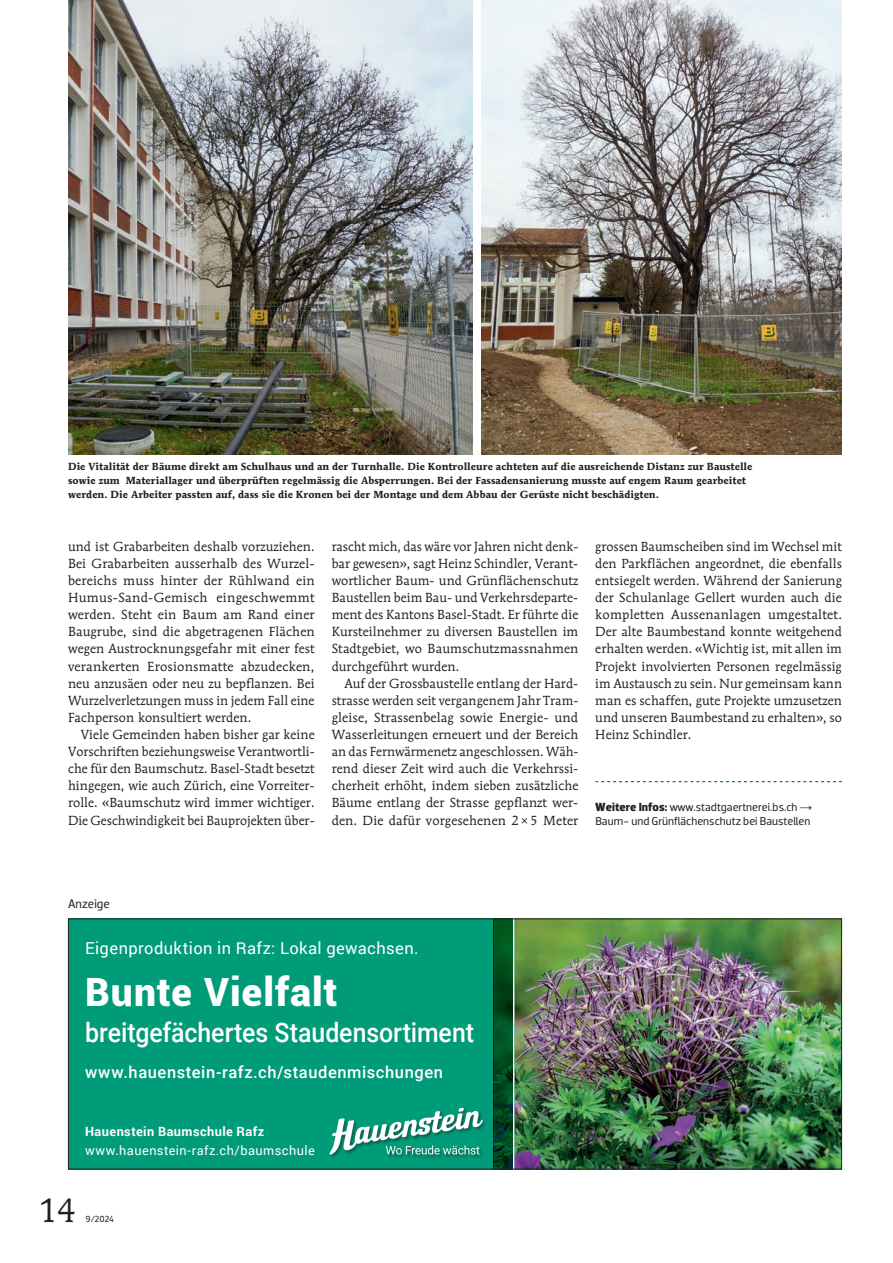
<style>
.page{position:relative;width:893px;height:1263px;background:#fff}
.page>*{position:absolute;margin:0;border:0;box-sizing:border-box;transform-origin:0 0}
.t1{font:900 39px "Roboto";letter-spacing:.03em;color:#fff}
.t2{font:33px "Mendoza Roman";color:#231f20}
.t3{font:500 27px "Roboto";color:#fff;scale:.92 1}
.t4{font:500 16.5px "Roboto";letter-spacing:.035em;color:#fff}
.t5{font:16.5px "Roboto";letter-spacing:.025em;color:#fff}
.t6{font:13.05px/17.1px "Mendoza Roman";letter-spacing:.005em;color:#231f20;text-align:justify}
.t7{font:12.75px "Roboto";letter-spacing:.035em;color:#fff}
.t8{font:700 12.75px "Roboto";letter-spacing:.035em;color:#fff}
.t9{font:12.6px "Dobra";letter-spacing:.005em;color:#231f20}
.t10{font:11.55px/14.2px "Dobra";color:#231f20}
.t11{font:700 10.2px/14.2px "Mendoza Roman";letter-spacing:.005em;color:#231f20}
.t12{font:9px "Dobra";color:#231f20}
.s1{font-weight:700;font-size:12px}
.s2{font-family:"Arial";font-weight:700;font-size:12.6px}
</style>
<div class="page">
<img style="left:68px;top:0;width:405px;height:455px">
<img style="left:481px;top:0;width:361px;height:455px">
<img style="left:514px;top:920px;width:326px;height:247px">
<div style="left:68px;top:918px;width:425px;height:251px;background:#009b78"></div>
<svg style="left:493px;top:920px;width:20px;height:247px;background:#00481d"></svg>
<div style="left:329px;top:1107px;width:157px;height:51px;background:#231f20;opacity:.5"></div>
<svg style="left:330px;top:1108px;width:153px;height:46px"></svg>
<div style="left:68px;top:918px;width:774px;height:251px;border:1px solid #231f20"></div>
<svg style="left:595px;top:781px;width:247px;height:1px"></svg>
<p class="t11" style="left:68px;top:459px;width:686px">Die Vitalität der Bäume direkt am Schulhaus und an der Turnhalle. Die Kontrolleure achteten auf die ausreichende Distanz zur Baustelle sowie zum Materiallager und überprüften regelmässig die Absperrungen. Bei der Fassadensanierung musste auf engem Raum gearbeitet werden. Die Arbeiter passten auf, dass sie die Kronen bei der Montage und dem Abbau der Gerüste nicht beschädigten.</p>
<p class="t6" style="left:68px;top:538px;width:248px">und ist Grabarbeiten deshalb vorzuziehen.<br>Bei Grabarbeiten ausserhalb des Wurzel&shy;bereichs muss hinter der Rühlwand ein Humus-Sand-Gemisch eingeschwemmt werden. Steht ein Baum am Rand einer Baugrube, sind die abgetragenen Flächen wegen Austrocknungsgefahr mit einer fest verankerten Erosionsmatte abzudecken, neu anzusäen oder neu zu bepflanzen. Bei Wurzelverletzungen muss in jedem Fall eine Fachperson konsultiert werden.</p>
<p class="t6" style="left:68px;top:726px;width:248px;text-indent:13px">Viele Gemeinden haben bisher gar keine Vorschriften beziehungsweise Verantwortli&shy;che für den Baumschutz. Basel-Stadt besetzt hingegen, wie auch Zürich, eine Vorreiter&shy;rolle. «Baumschutz wird immer wichtiger.<br>Die Geschwindigkeit bei Bauprojekten über-</p>
<p class="t6" style="left:332px;top:538px;width:248px">rascht mich, das wäre vor Jahren nicht denk&shy;bar gewesen», sagt Heinz Schindler, Verant&shy;wortlicher Baum- und Grünflächenschutz Baustellen beim Bau- und Verkehrsdeparte&shy;ment des Kantons Basel-Stadt. Er führte die Kursteilnehmer zu diversen Baustellen im Stadtgebiet, wo Baumschutzmassnahmen durchgeführt wurden.</p>
<p class="t6" style="left:332px;top:674px;width:248px;text-indent:13px">Auf der Grossbaustelle entlang der Hard&shy;strasse werden seit vergangenem Jahr Tram&shy;gleise, Strassenbelag sowie Energie- und Wasserleitungen erneuert und der Bereich an das Fernwärmenetz angeschlossen. Wäh&shy;rend dieser Zeit wird auch die Verkehrssi&shy;cherheit erhöht, indem sieben zusätzliche Bäume entlang der Strasse gepflanzt wer&shy;den. Die dafür vorgesehenen 2 ×5 Meter</p>
<p class="t6" style="left:595px;top:538px;width:248px">grossen Baumscheiben sind im Wechsel mit den Parkflächen angeordnet, die ebenfalls entsiegelt werden. Während der Sanierung der Schulanlage Gellert wurden auch die kompletten Aussenanlagen umgestaltet.<br>Der alte Baumbestand konnte weitgehend erhalten werden. «Wichtig ist, mit allen im Projekt involvierten Personen regelmässig im Austausch zu sein. Nur gemeinsam kann man es schaffen, gute Projekte umzusetzen und unseren Baumbestand zu erhalten», so Heinz Schindler.</p>
<p class="t10" style="left:595px;top:800px;width:218px"><span class="s1">Weitere Infos:</span> www.stadtgaertnerei.bs.ch <span class="s2">→<br></span>Baum- und Grünflächenschutz bei Baustellen</p>
<p class="t9" style="left:68px;top:896px;width:43px">Anzeige</p>
<p class="t5" style="left:85px;top:936px;width:335px">Eigenproduktion in Rafz: Lokal gewachsen.</p>
<h1 class="t1" style="left:85px;top:965px;width:254px">Bunte Vielfalt</h1>
<h3 class="t3" style="left:85px;top:1014px;width:424px">breitgefächertes Staudensortiment</h3>
<p class="t4" style="left:85px;top:1061px;width:360px">www.hauenstein-rafz.ch/staudenmischungen</p>
<p class="t8" style="left:85px;top:1122px;width:181px">Hauenstein Baumschule Rafz</p>
<p class="t7" style="left:85px;top:1141px;width:231px">www.hauenstein-rafz.ch/baumschule</p>
<h2 class="t2" style="left:38px;top:1190px;width:39px">14</h2>
<p class="t12" style="left:86px;top:1213px;width:30px">9/2024</p>
</div>
